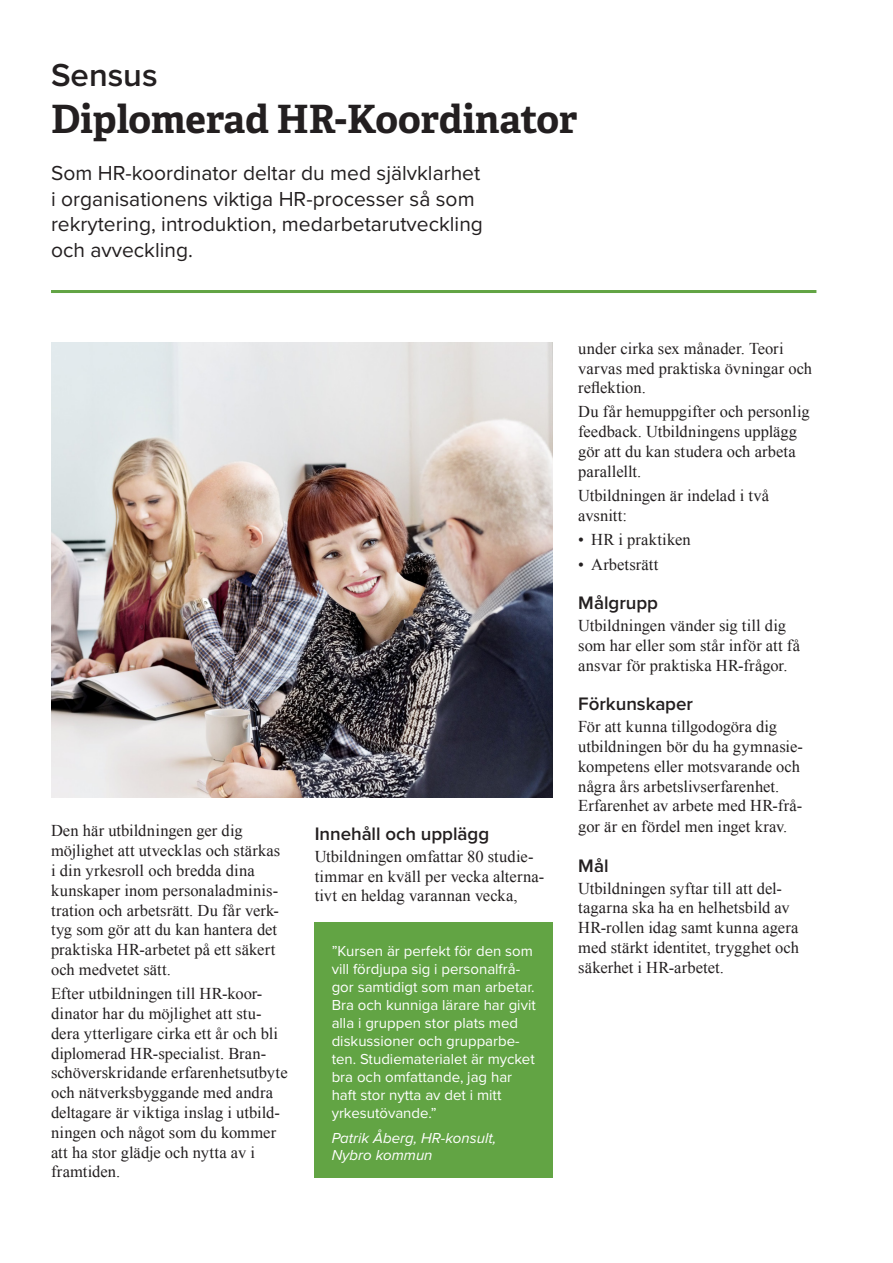
<style>
.page{position:relative;width:893px;height:1263px;background:#fff}
.page>*{position:absolute;margin:0;border:0;box-sizing:border-box;transform-origin:0 0}
.t1{font:700 39px "Adelle PE";letter-spacing:-.005em;color:#231f20}
.t2{font:600 33px "Proxima Nova";color:#231f20}
.t3{font:21px/25.5px "Proxima Nova";color:#231f20}
.t4{font:600 18.75px "Proxima Nova";letter-spacing:-.005em;color:#231f20}
.t5{font:16.5px/19.8px "Times New Roman";letter-spacing:.005em;color:#231f20}
.t6{font:15px/18px "Proxima Nova";color:#fff}
.t7{font:italic 15px/16.5px "Proxima Nova";color:#fff}
</style>
<div class="page">
<hr style="left:51px;top:290px;width:765px;height:3px;background:#62a444">
<img style="left:51px;top:342px;width:502px;height:455px">
<div style="left:315px;top:923px;width:238px;height:255px;background:#62a444"></div>
<p class="t2" style="left:51px;top:50px;width:108px">Sensus</p>
<p class="t1" style="left:51px;top:91px;width:528px">Diplomerad HR-Koordinator</p>
<p class="t3" style="left:51px;top:160px;width:433px">Som HR-koordinator deltar du med självklarhet i organisationens viktiga HR-processer så som rekrytering, introduktion, medarbetarutveckling och avveckling.</p>
<p class="t5" style="left:51px;top:821px;width:231px">Den här utbildningen ger dig möjlighet att utvecklas och stärkas i din yrkesroll och bredda dina kunskaper inom personaladminis&shy;tration och arbetsrätt. Du får verk&shy;tyg som gör att du kan hantera det praktiska HR-arbetet på ett säkert och medvetet sätt.</p>
<p class="t5" style="left:51px;top:983px;width:238px">Efter utbildningen till HR-koor&shy;dinator har du möjlighet att stu&shy;dera ytterligare cirka ett år och bli diplomerad HR-specialist. Bran&shy;schöverskridande erfarenhetsutbyte och nätverksbyggande med andra deltagare är viktiga inslag i utbild&shy;ningen och något som du kommer att ha stor glädje och nytta av i framtiden.</p>
<p class="t4" style="left:315px;top:819px;width:176px">Innehåll och upplägg</p>
<p class="t5" style="left:315px;top:846px;width:231px">Utbildningen omfattar 80 studie&shy;timmar en kväll per vecka alterna&shy;tivt en heldag varannan vecka,</p>
<p class="t6" style="left:332px;top:941px;width:206px">”Kursen är perfekt för den som vill fördjupa sig i personalfrå&shy;gor samtidigt som man arbetar.<br>Bra och kunniga lärare har givit alla i gruppen stor plats med diskussioner och grupparbe&shy;ten. Studiematerialet är mycket bra och omfattande, jag har haft stor nytta av det i mitt yrkesutövande.”</p>
<p class="t7" style="left:332px;top:1129px;width:166px">Patrik Åberg, HR-konsult,<br>Nybro kommun</p>
<p class="t5" style="left:578px;top:338px;width:235px">under cirka sex månader. Teori varvas med praktiska övningar och reflektion.</p>
<p class="t5" style="left:578px;top:402px;width:233px">Du får hemuppgifter och personlig feedback. Utbildningens upplägg gör att du kan studera och arbeta parallellt.</p>
<p class="t5" style="left:578px;top:485px;width:192px">Utbildningen är indelad i två avsnitt:</p>
<p class="t5" style="left:578px;top:529px;width:114px">• HR i praktiken</p>
<p class="t5" style="left:578px;top:554px;width:82px">• Arbetsrätt</p>
<p class="t4" style="left:578px;top:589px;width:81px">Målgrupp</p>
<p class="t5" style="left:578px;top:615px;width:223px">Utbildningen vänder sig till dig som har eller som står inför att få ansvar för praktiska HR-frågor.</p>
<p class="t4" style="left:578px;top:690px;width:116px">Förkunskaper</p>
<p class="t5" style="left:578px;top:716px;width:226px">För att kunna tillgodogöra dig utbildningen bör du ha gymnasie&shy;kompetens eller motsvarande och några års arbetslivserfarenhet.<br>Erfarenhet av arbete med HR-frå&shy;gor är en fördel men inget krav.</p>
<p class="t4" style="left:578px;top:851px;width:32px">Mål</p>
<p class="t5" style="left:578px;top:878px;width:222px">Utbildningen syftar till att del&shy;tagarna ska ha en helhetsbild av<br>HR-rollen idag samt kunna agera med stärkt identitet, trygghet och säkerhet i HR-arbetet.</p>
</div>
